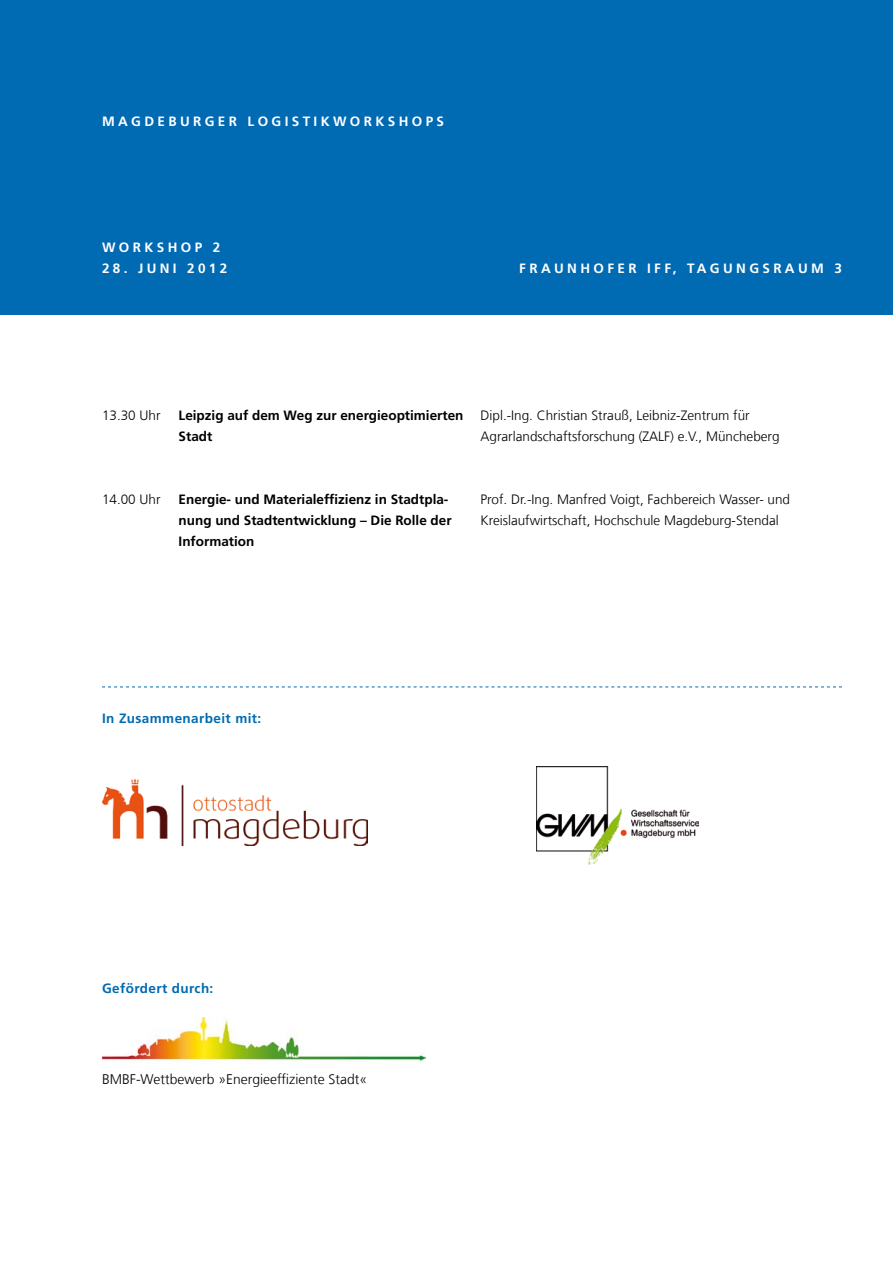
<style>
.page{position:relative;width:893px;height:1263px;background:#fff}
.page>*{position:absolute;margin:0;border:0;box-sizing:border-box;transform-origin:0 0}
.t1{font:300 13.95px "Frutiger LT Com";color:#000}
.t2{font:300 13.5px/21px "Frutiger LT Com";color:#000}
.t3{font:700 13.5px/21px "Frutiger LT Com";color:#000}
.t4{font:700 13.5px "Frutiger LT Com";letter-spacing:.25em;color:#fff}
.t5{font:700 13.5px "Frutiger LT Com";letter-spacing:.03em;color:#006ab3}
</style>
<div class="page">
<svg style="left:102px;top:686px;width:740px;height:1px"></svg>
<div style="left:0;top:0;width:893px;height:315px;background:#006ab3"></div>
<img style="left:102px;top:780px;width:265px;height:66px">
<img style="left:536px;top:767px;width:162px;height:97px">
<img style="left:102px;top:1018px;width:323px;height:45px">
<p class="t4" style="left:102px;top:113px;width:344px">Magdeburger Logistikworkshops</p>
<p class="t4" style="left:102px;top:239px;width:120px">Workshop 2</p>
<p class="t4" style="left:102px;top:260px;width:127px">28. Juni 2012</p>
<p class="t4" style="left:519px;top:260px;width:137px">F raunhofer IFF</p>
<p class="t4" style="left:673px;top:260px;width:171px">, Tagungsraum 3</p>
<p class="t2" style="left:102px;top:405px;width:60px">13.30 Uhr</p>
<p class="t3" style="left:179px;top:404px;width:286px">Leipzig auf dem Weg zur energieoptimierten<br>Stadt</p>
<p class="t2" style="left:480px;top:405px;width:301px">Dipl.-Ing. Christian Strauß, Leibniz-Zentrum für<br>Agrarlandschaftsforschung (ZALF) e.V., Müncheberg</p>
<p class="t2" style="left:102px;top:489px;width:60px">14.00 Uhr</p>
<p class="t3" style="left:179px;top:488px;width:275px">Energie- und Materialeffizienz in Stadtpla&shy;nung und Stadtentwicklung – Die Rolle der<br>Information</p>
<p class="t2" style="left:480px;top:489px;width:311px">Prof. Dr.-Ing. Manfred Voigt, Fachbereich Wasser- und<br>Kreislaufwirtschaft, Hochschule Magdeburg-Stendal</p>
<p class="t5" style="left:102px;top:710px;width:161px">In Zusammenarbeit mit:</p>
<p class="t5" style="left:102px;top:980px;width:113px">Gefördert durch:</p>
<p class="t1" style="left:102px;top:1070px;width:267px">BMBF-Wettbewerb »Energieeffiziente Stadt«</p>
</div>
